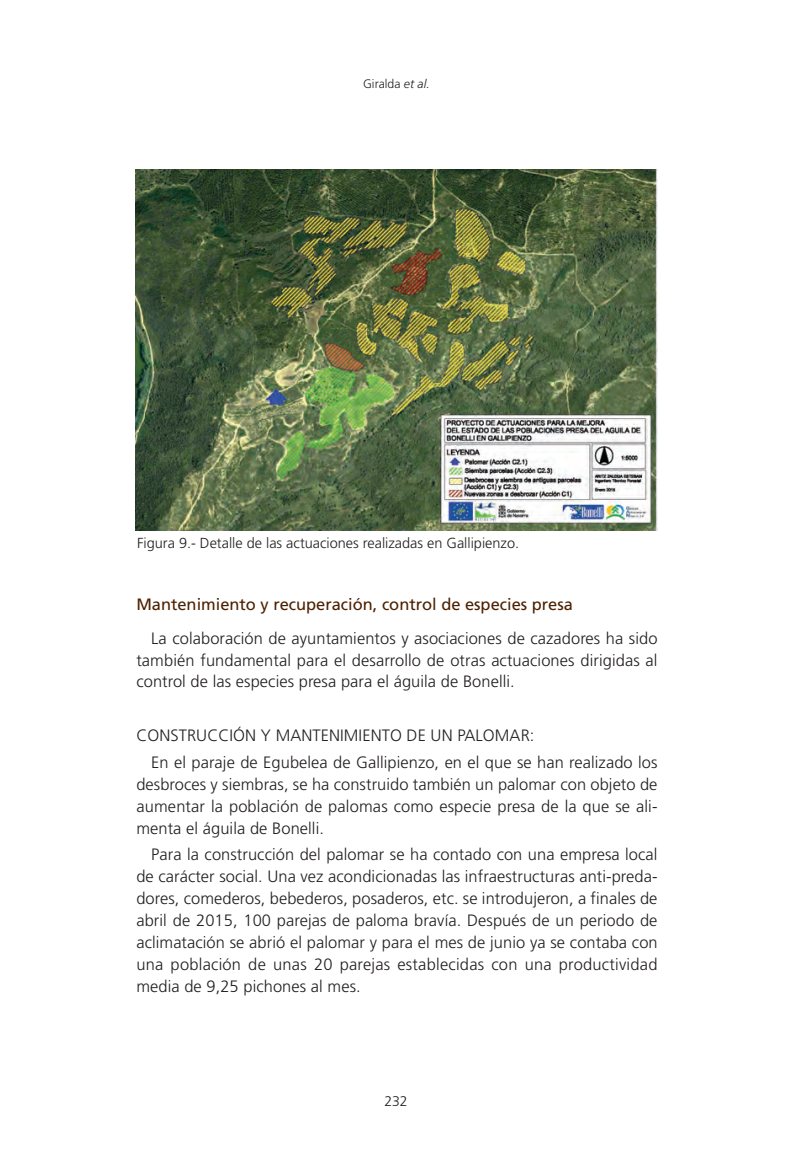
<style>
.page{position:relative;width:793px;height:1155px;background:#fff}
.page>*{position:absolute;margin:0;border:0;box-sizing:border-box;transform-origin:0 0}
.t1{font:300 16.45px/21.9px "Frutiger";letter-spacing:.005em;color:#231f20;text-align:justify}
.t2{font:16.45px "Frutiger";color:#4d2100}
.t3{font:300 14.53px "Frutiger";color:#231f20}
.t4{font:300 14px "Frutiger";color:#231f20}
.t5{font:300 12.25px "Frutiger";color:#231f20}
.s1{font-style:italic}
</style>
<div class="page">
<img style="left:135px;top:169px;width:522px;height:362px">
<p class="t5" style="left:363px;top:79px;width:68px">Giralda <span class="s1">et al.</span></p>
<p class="t3" style="left:137px;top:538px;width:383px">Figura 9.- Detalle de las actuaciones realizadas en Gallipienzo.</p>
<p class="t2" style="left:136px;top:598px;width:438px">Mantenimiento y recuperación, control de especies presa</p>
<p class="t1" style="left:136px;top:628px;width:522px;text-indent:15px">La colaboración de ayuntamientos y asociaciones de cazadores ha sido también fundamental para el desarrollo de otras actuaciones dirigidas al control de las especies presa para el águila de Bonelli.</p>
<p class="t1" style="left:151px;top:723px;width:507px;line-height:26.8px;text-indent:-15px">CONSTRUCCIÓN Y MANTENIMIENTO DE UN PALOMAR:<br>En el paraje de Egubelea de Gallipienzo, en el que se han realizado los</p>
<p class="t1" style="left:136px;top:774px;width:522px">desbroces y siembras, se ha construido también un palomar con objeto de aumentar la población de palomas como especie presa de la que se ali&shy;menta el águila de Bonelli.</p>
<p class="t1" style="left:136px;top:845px;width:523px;text-indent:15px">Para la construcción del palomar se ha contado con una empresa local de carácter social. Una vez acondicionadas las infraestructuras anti-preda&shy;dores, comederos, bebederos, posaderos, etc. se introdujeron, a finales de abril de 2015, 100 parejas de paloma bravía. Después de un periodo de aclimatación se abrió el palomar y para el mes de junio ya se contaba con una población de unas 20 parejas establecidas con una productividad media de 9,25 pichones al mes.</p>
<p class="t4" style="left:384px;top:1095px;width:25px">232</p>
</div>
